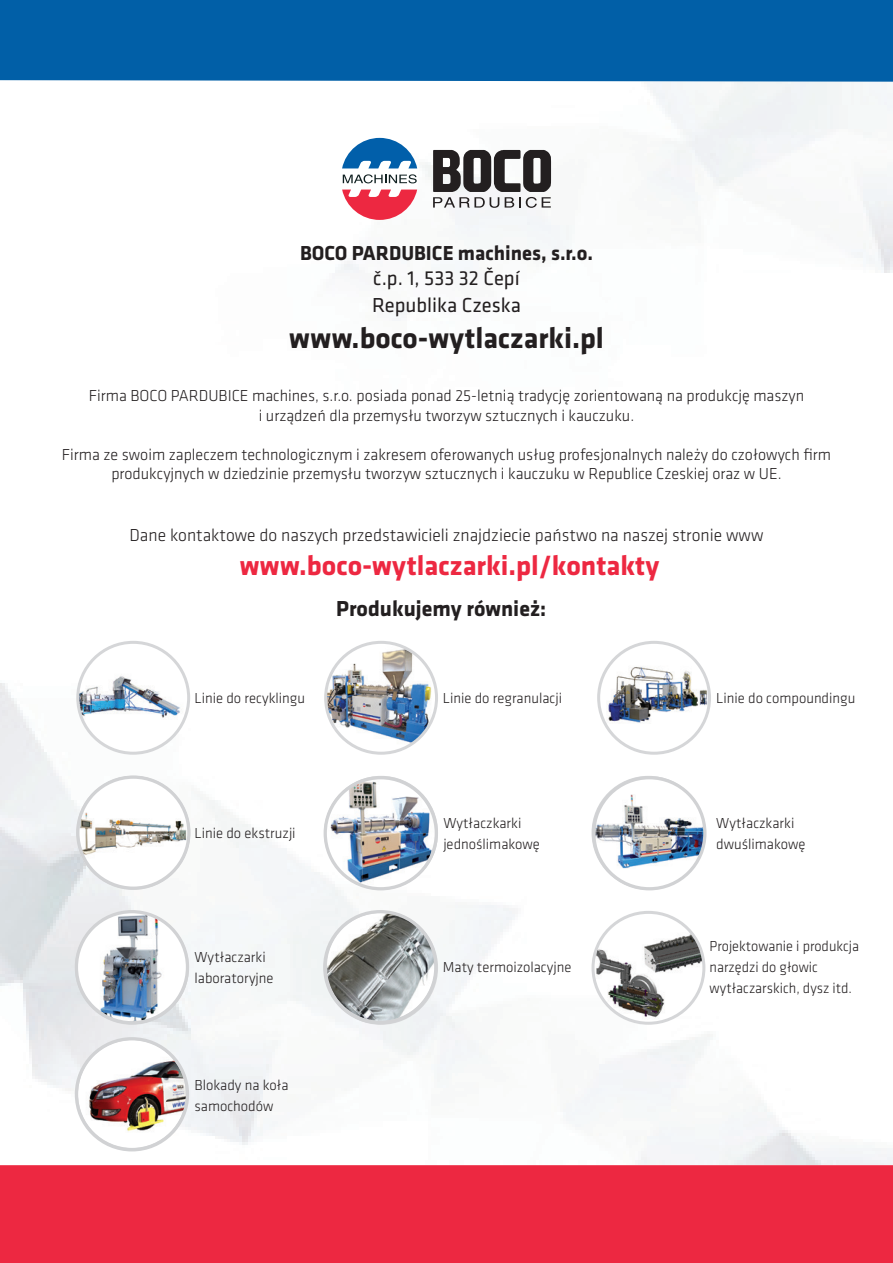
<style>
.page{position:relative;width:893px;height:1263px;background:#fff}
.page>*{position:absolute;margin:0;border:0;box-sizing:border-box;transform-origin:0 0}
.t1{font:700 30px "Klavika";color:#231f20}
.t2{font:700 28.5px "Klavika";color:#ed2841}
.t3{font:700 22.5px "Klavika";color:#231f20}
.t4{font:21px/27px "Klavika";color:#231f20}
.t5{font:700 21px "Klavika";color:#231f20}
.t6{font:300 18px "Klavika";color:#231f20}
.t7{font:300 16.5px/19.5px "Klavika";color:#231f20;text-align:center}
.t8{font:300 15px/21px "Klavika";color:#231f20}
.t9{font:300 15px/21px "Klavika";color:#231f20;scale:.96 1}
</style>
<div class="page">
<div style="left:0;top:1165px;width:893px;height:98px;background:#ed2841"></div>
<div style="left:0;top:0;width:893px;height:83px;background:#015fa7"></div>
<div style="left:0;top:0;width:23px;height:23px;background:#015fa7"></div>
<svg style="left:433px;top:150px;width:118px;height:58px"></svg>
<svg style="left:343px;top:174px;width:74px;height:9px"></svg>
<svg style="left:342px;top:138px;width:75px;height:30px"></svg>
<svg style="left:342px;top:190px;width:75px;height:30px"></svg>
<img style="left:324px;top:641px;width:114px;height:114px">
<svg style="left:76px;top:641px;width:114px;height:114px"></svg>
<img style="left:597px;top:641px;width:114px;height:114px">
<svg style="left:591px;top:911px;width:114px;height:114px"></svg>
<img style="left:324px;top:776px;width:114px;height:114px">
<img style="left:591px;top:776px;width:115px;height:114px">
<svg style="left:75px;top:910px;width:114px;height:115px"></svg>
<img style="left:75px;top:1037px;width:114px;height:114px">
<svg style="left:323px;top:910px;width:115px;height:115px"></svg>
<svg style="left:76px;top:775px;width:115px;height:115px"></svg>
<p class="t5" style="left:300px;top:241px;width:294px">BOCO PARDUBICE machines, s.r.o.</p>
<p class="t4" style="left:372px;top:265px;width:150px">č.p. 1, 533 32 Čepí<br>Republika Czeska</p>
<h1 class="t1" style="left:289px;top:322px;width:316px">www.boco-wytlaczarki.pl</h1>
<p class="t7" style="left:89px;top:386px;width:717px">Firma BOCO PARDUBICE machines, s.r.o. posiada ponad 25-letnią tradycję zorientowaną na produkcję maszyn i urządzeń dla przemysłu tworzyw sztucznych i kauczuku.</p>
<p class="t7" style="left:62px;top:445px;width:771px">Firma ze swoim zapleczem technologicznym i zakresem oferowanych usług profesjonalnych należy do czołowych firm produkcyjnych w dziedzinie przemysłu tworzyw sztucznych i kauczuku w Republice Czeskiej oraz w UE.</p>
<p class="t6" style="left:130px;top:525px;width:635px">Dane kontaktowe do naszych przedstawicieli znajdziecie państwo na naszej stronie www</p>
<h2 class="t2" style="left:240px;top:550px;width:421px">www.boco-wytlaczarki.pl/kontakty</h2>
<h3 class="t3" style="left:336px;top:597px;width:212px">Produkujemy również:</h3>
<p class="t8" style="left:195px;top:688px;width:112px">Linie do recyklingu</p>
<p class="t8" style="left:195px;top:823px;width:103px">Linie do ekstruzji</p>
<p class="t8" style="left:443px;top:688px;width:121px">Linie do regranulacji</p>
<p class="t8" style="left:443px;top:812px;width:98px">Wytłaczkarki jednoślimakowę</p>
<p class="t8" style="left:716px;top:688px;width:141px">Linie do compoundingu</p>
<p class="t8" style="left:716px;top:812px;width:91px">Wytłaczkarki dwuślimakowę</p>
<p class="t8" style="left:195px;top:946px;width:81px">Wytłaczarki laboratoryjne</p>
<p class="t9" style="left:710px;top:936px;width:157px">Projektowanie i produkcja narzędzi do głowic wytłaczarskich, dysz itd.</p>
<p class="t8" style="left:443px;top:957px;width:130px">Maty termoizolacyjne</p>
<p class="t8" style="left:195px;top:1074px;width:96px">Blokady na koła samochodów</p>
</div>
